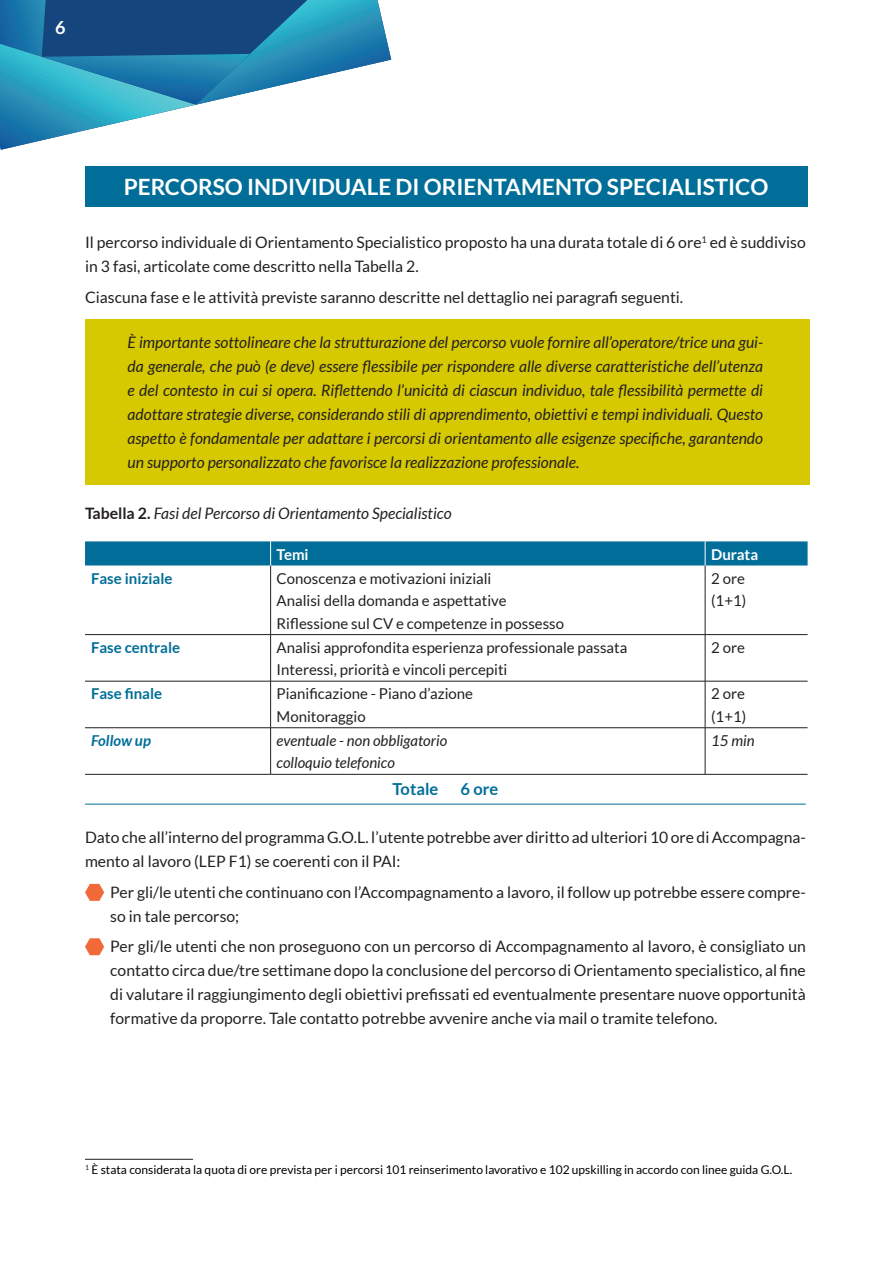
<style>
.page{position:relative;width:893px;height:1263px;background:#fff}
.page>*{position:absolute;margin:0;border:0;box-sizing:border-box;transform-origin:0 0}
.t1{font:700 22.5px "Lato";color:#fff}
.t2{font:700 18px "Lato";color:#fff}
.t3{font:700 16.5px "Lato";color:#006e98}
.t4{font:15.75px/24px "Lato";color:#231f20}
.t5{font:italic 15.75px/24px "Lato";color:#231f20;text-align:justify}
.t6{font:15px/22.5px "Lato";color:#231f20}
.t7{font:italic 15px/22.5px "Lato";color:#231f20}
.t8{font:700 15px "Lato";color:#006e98}
.t9{font:700 15px "Lato";color:#fff}
.t10{font:italic 700 15px "Lato";color:#006e98}
.t11{font:12px "Lato";color:#000001}
.s1{font-weight:700;font-style:normal}
</style>
<div class="page">
<svg style="left:0;top:0;width:391px;height:150px"></svg>
<div style="left:85px;top:319px;width:725px;height:166px;background:#d6c801"></div>
<hr style="left:85px;top:804px;width:721px;height:1px;background:#006e98">
<div style="left:85px;top:166px;width:722px;height:40px;background:#006e98"></div>
<hr style="left:270px;top:565px;width:1px;height:69px;background:#231f20">
<hr style="left:705px;top:565px;width:1px;height:69px;background:#231f20">
<hr style="left:85px;top:634px;width:186px;height:1px;background:#231f20">
<hr style="left:271px;top:634px;width:434px;height:1px;background:#231f20">
<hr style="left:270px;top:635px;width:1px;height:46px;background:#231f20">
<hr style="left:705px;top:634px;width:103px;height:1px;background:#231f20">
<hr style="left:705px;top:635px;width:1px;height:46px;background:#231f20">
<hr style="left:85px;top:681px;width:186px;height:1px;background:#231f20">
<hr style="left:271px;top:681px;width:434px;height:1px;background:#231f20">
<hr style="left:270px;top:681px;width:1px;height:47px;background:#231f20">
<hr style="left:705px;top:681px;width:103px;height:1px;background:#231f20">
<hr style="left:705px;top:681px;width:1px;height:47px;background:#231f20">
<hr style="left:85px;top:727px;width:186px;height:1px;background:#231f20">
<hr style="left:271px;top:727px;width:434px;height:1px;background:#231f20">
<hr style="left:270px;top:728px;width:1px;height:46px;background:#231f20">
<hr style="left:705px;top:727px;width:103px;height:1px;background:#231f20">
<hr style="left:705px;top:728px;width:1px;height:46px;background:#231f20">
<hr style="left:85px;top:774px;width:186px;height:1px;background:#231f20">
<hr style="left:271px;top:774px;width:434px;height:1px;background:#231f20">
<hr style="left:705px;top:774px;width:103px;height:1px;background:#231f20">
<div style="left:85px;top:541px;width:723px;height:24px;background:#006e98"></div>
<svg style="left:85px;top:884px;width:19px;height:17px"></svg>
<svg style="left:85px;top:938px;width:19px;height:17px"></svg>
<hr style="left:85px;top:1159px;width:108px;height:1px;background:#231f20">
<p class="t2" style="left:55px;top:17px;width:12px">6</p>
<h1 class="t1" style="left:124px;top:174px;width:646px">PERCORSO INDIVIDUALE DI ORIENTAMENTO SPECIALISTICO</h1>
<p class="t4" style="left:85px;top:230px;width:722px">Il percorso individuale di Orientamento Specialistico proposto ha una durata totale di 6 ore<sup>1</sup> ed è suddiviso in 3 fasi, articolate come descritto nella Tabella 2.</p>
<p class="t4" style="left:85px;top:285px;width:600px">Ciascuna fase e le attività previste saranno descritte nel dettaglio nei paragrafi seguenti.</p>
<p class="t5" style="left:128px;top:331px;width:637px">È importante sottolineare che la strutturazione del percorso vuole fornire all’operatore/trice una gui&shy;da generale, che può (e deve) essere flessibile per rispondere alle diverse caratteristiche dell’utenza e del contesto in cui si opera. Riflettendo l’unicità di ciascun individuo, tale flessibilità permette di adottare strategie diverse, considerando stili di apprendimento, obiettivi e tempi individuali. Questo aspetto è fondamentale per adattare i percorsi di orientamento alle esigenze specifiche, garantendo un supporto personalizzato che favorisce la realizzazione professionale.</p>
<p class="t5" style="left:85px;top:502px;width:368px"><span class="s1">Tabella 2.</span> Fasi del Percorso di Orientamento Specialistico</p>
<p class="t9" style="left:277px;top:545px;width:34px">Temi</p>
<p class="t9" style="left:711px;top:545px;width:49px">Durata</p>
<p class="t8" style="left:91px;top:569px;width:83px">Fase iniziale</p>
<p class="t6" style="left:277px;top:567px;width:289px">Conoscenza e motivazioni iniziali<br>Analisi della domanda e aspettative<br>Riflessione sul CV e competenze in possesso</p>
<p class="t6" style="left:711px;top:567px;width:37px">2 ore (1+1)</p>
<p class="t8" style="left:91px;top:639px;width:91px">Fase centrale</p>
<p class="t6" style="left:277px;top:636px;width:352px">Analisi approfondita esperienza professionale passata<br>Interessi, priorità e vincoli percepiti</p>
<p class="t6" style="left:711px;top:636px;width:35px">2 ore</p>
<p class="t8" style="left:91px;top:685px;width:73px">Fase finale</p>
<p class="t6" style="left:277px;top:682px;width:198px">Pianificazione - Piano d’azione<br>Monitoraggio</p>
<p class="t6" style="left:711px;top:682px;width:37px">2 ore (1+1)</p>
<p class="t10" style="left:91px;top:732px;width:61px">Follow up</p>
<p class="t7" style="left:277px;top:729px;width:172px">eventuale - non obbligatorio colloquio telefonico</p>
<p class="t7" style="left:711px;top:729px;width:45px">15 min</p>
<p class="t3" style="left:392px;top:780px;width:47px">Totale</p>
<p class="t3" style="left:461px;top:780px;width:39px">6 ore</p>
<p class="t4" style="left:85px;top:826px;width:722px">Dato che all’interno del programma G.O.L. l’utente potrebbe aver diritto ad ulteriori 10 ore di Accompagna&shy;mento al lavoro (LEP F1) se coerenti con il PAI:</p>
<p class="t4" style="left:110px;top:880px;width:697px">Per gli/le utenti che continuano con l’Accompagnamento a lavoro, il follow up potrebbe essere compre&shy;so in tale percorso;</p>
<p class="t4" style="left:110px;top:934px;width:697px;text-align:justify">Per gli/le utenti che non proseguono con un percorso di Accompagnamento al lavoro, è consigliato un contatto circa due/tre settimane dopo la conclusione del percorso di Orientamento specialistico, al fine di valutare il raggiungimento degli obiettivi prefissati ed eventualmente presentare nuove opportunità formative da proporre. Tale contatto potrebbe avvenire anche via mail o tramite telefono.</p>
<p class="t11" style="left:85px;top:1163px;width:709px"><sup>1</sup> È stata considerata la quota di ore prevista per i percorsi 101 reinserimento lavorativo e 102 upskilling in accordo con linee guida G.O.L.</p>
</div>
